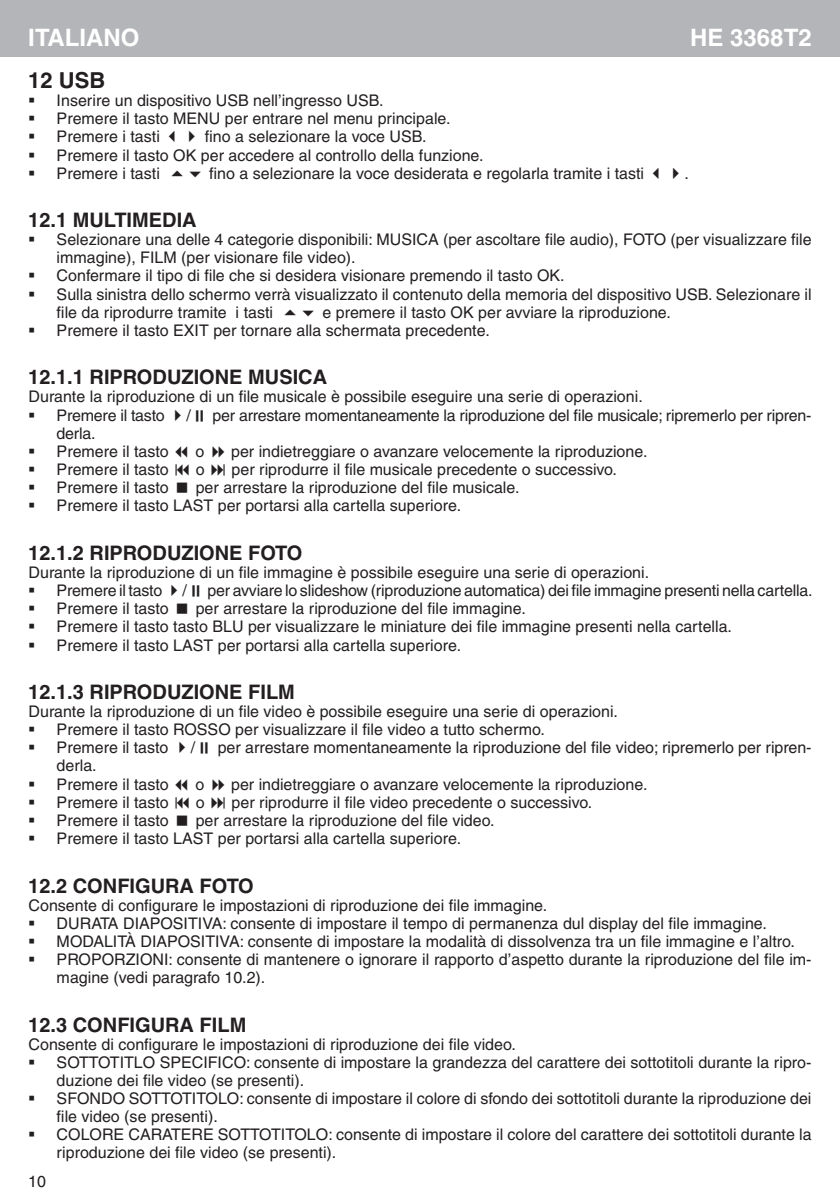
<style>
.page{position:relative;width:840px;height:1191px;background:#fff}
.page>*{position:absolute;margin:0;border:0;box-sizing:border-box;transform-origin:0 0}
.Titolo_lingua{font:700 24px "Helvetica";color:#fff}
.Titolo{font:700 22px "Helvetica";color:#231f20}
.Sottotitolo{font:700 20px "Helvetica";color:#231f20}
.Testo_rientrato{font:16px/18px "Helvetica";color:#231f20}
.Corpo_testo{font:16px "Helvetica";color:#231f20}
</style>
<div class="page">
<div style="left:0;top:0;width:839px;height:57px;background:#b4b5b8"></div>
<p class="Titolo_lingua" style="left:28px;top:23px;width:113px">ITALIANO</p>
<h1 class="Titolo_lingua" style="left:689px;top:23px;width:123px">HE 3368T2</h1>
<p class="Titolo" style="left:28px;top:67px;width:79px">12 USB</p>
<p class="Testo_rientrato" style="left:28px;top:91px;width:356px">▪ Inserire un dispositivo USB nell’ingresso USB.</p>
<p class="Testo_rientrato" style="left:28px;top:110px;width:423px">▪ Premere il tasto MENU per entrare nel menu principale.</p>
<p class="Testo_rientrato" style="left:28px;top:128px;width:399px">▪ Premere i tasti ✓✔ fino a selezionare la voce USB.</p>
<p class="Testo_rientrato" style="left:28px;top:146px;width:456px">▪ Premere il tasto OK per accedere al controllo della funzione.</p>
<p class="Testo_rientrato" style="left:28px;top:164px;width:133px">▪ Premere i tasti</p>
<p class="Testo_rientrato" style="left:209px;top:164px;width:481px">fino a selezionare la voce desiderata e regolarla tramite i tasti ✓✔.</p>
<p class="Sottotitolo" style="left:28px;top:208px;width:170px">12.1 MULTIMEDIA</p>
<p class="Testo_rientrato" style="left:57px;top:231px;width:756px;text-indent:-28px">▪ Selezionare una delle 4 categorie disponibili: MUSICA (per ascoltare file audio), FOTO (per visualizzare file immagine), FILM (per visionare file video).</p>
<p class="Testo_rientrato" style="left:28px;top:267px;width:537px">▪ Confermare il tipo di file che si desidera visionare premendo il tasto OK.</p>
<p class="Testo_rientrato" style="left:57px;top:285px;width:756px;text-indent:-28px">▪ Sulla sinistra dello schermo verrà visualizzato il contenuto della memoria del dispositivo USB. Selezionare il file da riprodurre tramite i tasti</p>
<p class="Testo_rientrato" style="left:322px;top:303px;width:350px">e premere il tasto OK per avviare la riproduzione.</p>
<p class="Testo_rientrato" style="left:28px;top:321px;width:463px">▪ Premere il tasto EXIT per tornare alla schermata precedente.</p>
<p class="Sottotitolo" style="left:28px;top:365px;width:300px">12.1.1 RIPRODUZIONE MUSICA</p>
<p class="Corpo_testo" style="left:28px;top:387px;width:615px">Durante la riproduzione di un file musicale è possibile eseguire una serie di operazioni.</p>
<p class="Testo_rientrato" style="left:28px;top:406px;width:164px">▪ Premere il tasto ✔ /</p>
<p class="Testo_rientrato" style="left:212px;top:406px;width:600px">per arrestare momentaneamente la riproduzione del file musicale; ripremerlo per ripren-</p>
<p class="Testo_rientrato" style="left:57px;top:424px;width:41px">derla.</p>
<p class="Testo_rientrato" style="left:28px;top:442px;width:142px">▪ Premere il tasto</p>
<p class="Testo_rientrato" style="left:195px;top:442px;width:10px">o</p>
<p class="Testo_rientrato" style="left:231px;top:442px;width:417px">per indietreggiare o avanzare velocemente la riproduzione.</p>
<p class="Testo_rientrato" style="left:28px;top:460px;width:142px">▪ Premere il tasto</p>
<p class="Testo_rientrato" style="left:196px;top:460px;width:10px">o</p>
<p class="Testo_rientrato" style="left:231px;top:460px;width:386px">per riprodurre il file musicale precedente o successivo.</p>
<p class="Testo_rientrato" style="left:28px;top:478px;width:142px">▪ Premere il tasto</p>
<p class="Testo_rientrato" style="left:196px;top:478px;width:325px">per arrestare la riproduzione del file musicale.</p>
<p class="Testo_rientrato" style="left:28px;top:497px;width:434px">▪ Premere il tasto LAST per portarsi alla cartella superiore.</p>
<p class="Sottotitolo" style="left:28px;top:540px;width:275px">12.1.2 RIPRODUZIONE FOTO</p>
<p class="Corpo_testo" style="left:28px;top:563px;width:621px">Durante la riproduzione di un file immagine è possibile eseguire una serie di operazioni.</p>
<p class="Testo_rientrato" style="left:28px;top:581px;width:160px">▪ Premere il tasto ✔ /</p>
<p class="Testo_rientrato" style="left:207px;top:581px;width:606px">per avviare lo slideshow (riproduzione automatica) dei file immagine presenti nella cartella.</p>
<p class="Testo_rientrato" style="left:28px;top:599px;width:142px">▪ Premere il tasto</p>
<p class="Testo_rientrato" style="left:196px;top:599px;width:331px">per arrestare la riproduzione del file immagine.</p>
<p class="Testo_rientrato" style="left:28px;top:618px;width:704px">▪ Premere il tasto tasto BLU per visualizzare le miniature dei file immagine presenti nella cartella.</p>
<p class="Testo_rientrato" style="left:28px;top:636px;width:434px">▪ Premere il tasto LAST per portarsi alla cartella superiore.</p>
<p class="Sottotitolo" style="left:28px;top:679px;width:268px">12.1.3 RIPRODUZIONE FILM</p>
<p class="Corpo_testo" style="left:28px;top:702px;width:590px">Durante la riproduzione di un file video è possibile eseguire una serie di operazioni.</p>
<p class="Testo_rientrato" style="left:28px;top:720px;width:517px">▪ Premere il tasto ROSSO per visualizzare il file video a tutto schermo.</p>
<p class="Testo_rientrato" style="left:28px;top:739px;width:168px">▪ Premere il tasto ✔ /</p>
<p class="Testo_rientrato" style="left:217px;top:739px;width:595px">per arrestare momentaneamente la riproduzione del file video; ripremerlo per ripren-</p>
<p class="Testo_rientrato" style="left:57px;top:757px;width:41px">derla.</p>
<p class="Testo_rientrato" style="left:28px;top:775px;width:142px">▪ Premere il tasto</p>
<p class="Testo_rientrato" style="left:195px;top:775px;width:10px">o</p>
<p class="Testo_rientrato" style="left:231px;top:775px;width:417px">per indietreggiare o avanzare velocemente la riproduzione.</p>
<p class="Testo_rientrato" style="left:28px;top:793px;width:142px">▪ Premere il tasto</p>
<p class="Testo_rientrato" style="left:196px;top:793px;width:10px">o</p>
<p class="Testo_rientrato" style="left:231px;top:793px;width:362px">per riprodurre il file video precedente o successivo.</p>
<p class="Testo_rientrato" style="left:28px;top:811px;width:142px">▪ Premere il tasto</p>
<p class="Testo_rientrato" style="left:196px;top:811px;width:300px">per arrestare la riproduzione del file video.</p>
<p class="Testo_rientrato" style="left:28px;top:829px;width:434px">▪ Premere il tasto LAST per portarsi alla cartella superiore.</p>
<p class="Sottotitolo" style="left:28px;top:873px;width:227px">12.2 CONFIGURA FOTO</p>
<p class="Corpo_testo" style="left:28px;top:895px;width:520px">Consente di configurare le impostazioni di riproduzione dei file immagine.</p>
<p class="Testo_rientrato" style="left:28px;top:914px;width:739px">▪ DURATA DIAPOSITIVA: consente di impostare il tempo di permanenza dul display del file immagine.</p>
<p class="Testo_rientrato" style="left:28px;top:932px;width:767px">▪ MODALITÀ DIAPOSITIVA: consente di impostare la modalità di dissolvenza tra un file immagine e l’altro.</p>
<p class="Testo_rientrato" style="left:57px;top:950px;width:756px;text-indent:-28px">▪ PROPORZIONI: consente di mantenere o ignorare il rapporto d’aspetto durante la riproduzione del file im&shy;magine (vedi paragrafo 10.2).</p>
<p class="Sottotitolo" style="left:28px;top:1012px;width:219px">12.3 CONFIGURA FILM</p>
<p class="Corpo_testo" style="left:28px;top:1034px;width:488px">Consente di configurare le impostazioni di riproduzione dei file video.</p>
<p class="Testo_rientrato" style="left:57px;top:1053px;width:756px;text-indent:-28px">▪ SOTTOTITLO SPECIFICO: consente di impostare la grandezza del carattere dei sottotitoli durante la ripro&shy;duzione dei file video (se presenti).</p>
<p class="Testo_rientrato" style="left:57px;top:1089px;width:756px;text-indent:-28px">▪ SFONDO SOTTOTITOLO: consente di impostare il colore di sfondo dei sottotitoli durante la riproduzione dei file video (se presenti).</p>
<p class="Testo_rientrato" style="left:57px;top:1125px;width:756px;text-indent:-28px">▪ COLORE CARATERE SOTTOTITOLO: consente di impostare il colore del carattere dei sottotitoli durante la riproduzione dei file video (se presenti).</p>
<p class="Testo_rientrato" style="left:28px;top:1171px;width:19px">10</p>
</div>
